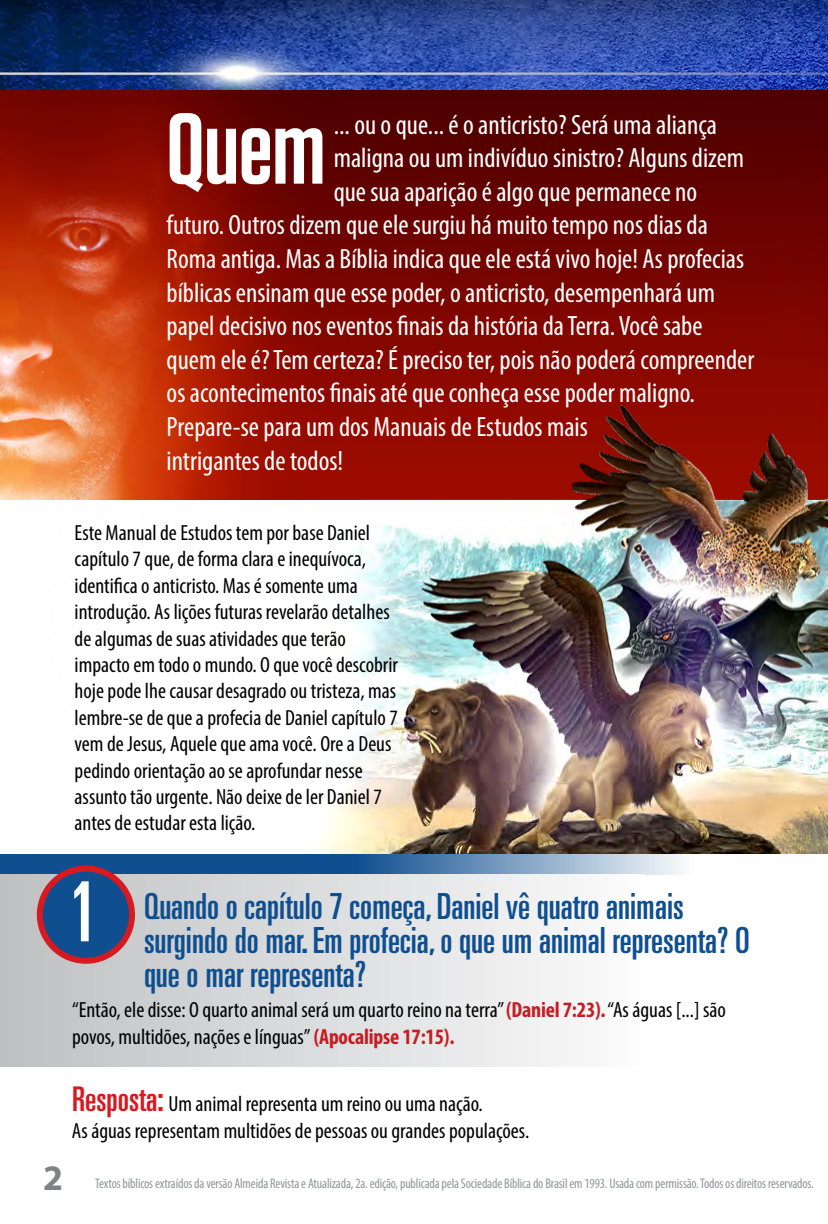
<style>
.page{position:relative;width:828px;height:1224px;background:#fff}
.page>*{position:absolute;margin:0;border:0;box-sizing:border-box;transform-origin:0 0}
.t1{font:600 100px "Tungsten";color:#fff}
.t2{font:ultra-condensed 83px "Univers";color:#fff}
.t3{font:ultra-condensed 36px/34px "Univers";color:#0f4f90}
.t4{font:700 36px "Myriad Pro";color:#808285}
.t5{font:condensed 28px "Myriad Pro";color:#fff}
.t6{font:condensed 22px/26.4px "Myriad Pro";color:#000}
.t7{font:condensed 14px "Myriad Pro";letter-spacing:-.01em;color:#939598}
.s1{font-weight:700;color:#c61d23}
.s2{font-family:"Univers";font-stretch:ultra-condensed;font-size:34px;color:#d71920}
</style>
<div class="page">
<img style="left:0;top:0;width:828px;height:272px">
<svg style="left:0;top:854px;width:682px;height:20px;background:#4777a9"></svg>
<div style="left:0;top:874px;width:644px;height:193px;background:linear-gradient(to right,#bdbdbf,#fcfcfd)"></div>
<div style="left:40px;top:869px;width:92px;height:92px;background:#0f4f90;border-radius:50%"></div>
<div style="left:37px;top:866px;width:98px;height:98px;border:6px solid #d71920;border-radius:50%"></div>
<img style="left:0;top:272px;width:828px;height:582px">
<h1 class="t1" style="left:167px;top:96px;width:160px">Quem</h1>
<p class="t5" style="left:334px;top:107px;width:385px">... ou o que... é o anticristo? Será uma aliança</p>
<p class="t5" style="left:334px;top:141px;width:412px">maligna ou um indivíduo sinistro? Alguns dizem</p>
<p class="t5" style="left:334px;top:175px;width:365px">que sua aparição é algo que permanece no</p>
<p class="t5" style="left:167px;top:208px;width:543px">futuro. Outros dizem que ele surgiu há muito tempo nos dias da</p>
<p class="t5" style="left:167px;top:242px;width:579px">Roma antiga. Mas a Bíblia indica que ele está vivo hoje! As profecias</p>
<p class="t5" style="left:167px;top:275px;width:550px">bíblicas ensinam que esse poder, o anticristo, desempenhará um</p>
<p class="t5" style="left:167px;top:309px;width:538px">papel decisivo nos eventos finais da história da Terra. Você sabe</p>
<p class="t5" style="left:167px;top:343px;width:589px">quem ele é? Tem certeza? É preciso ter, pois não poderá compreender</p>
<p class="t5" style="left:167px;top:376px;width:530px">os acontecimentos finais até que conheça esse poder maligno.</p>
<p class="t5" style="left:167px;top:410px;width:423px">Prepare-se para um dos Manuais de Estudos mais</p>
<p class="t5" style="left:167px;top:443px;width:178px">intrigantes de todos!</p>
<p class="t6" style="left:75px;top:519px;width:325px">Este Manual de Estudos tem por base Daniel capítulo 7 que, de forma clara e inequívoca, identifica o anticristo. Mas é somente uma introdução. As lições futuras revelarão detalhes de algumas de suas atividades que terão impacto em todo o mundo. O que você descobrir hoje pode lhe causar desagrado ou tristeza, mas lembre-se de que a profecia de Daniel capítulo 7 vem de Jesus, Aquele que ama você. Ore a Deus pedindo orientação ao se aprofundar nesse assunto tão urgente. Não deixe de ler Daniel 7 antes de estudar esta lição.</p>
<h3 class="t4" style="left:43px;top:1155px;width:21px">2</h3>
<h2 class="t2" style="left:68px;top:865px;width:32px">1</h2>
<h3 class="t3" style="left:144px;top:889px;width:607px">Quando o capítulo 7 começa, Daniel vê quatro animais surgindo do mar. Em profecia, o que um animal representa? O que o mar representa?</h3>
<p class="t6" style="left:72px;top:997px;width:656px">“Então, ele disse: O quarto animal será um quarto reino na terra” <span class="s1">(Daniel 7:23).</span> “As águas [...] são povos, multidões, nações e línguas” <span class="s1">(Apocalipse 17:15).</span></p>
<p class="t6" style="left:72px;top:1090px;width:459px"><span class="s2">Resposta:</span> Um animal representa um reino ou uma nação.<br>As águas representam multidões de pessoas ou grandes populações.</p>
<p class="t7" style="left:95px;top:1175px;width:720px">Textos bíblicos extraídos da versão Almeida Revista e Atualizada, 2a. edição, publicada pela Sociedade Bíblica do Brasil em 1993. Usada com permissão. Todos os direitos reservados.</p>
</div>
